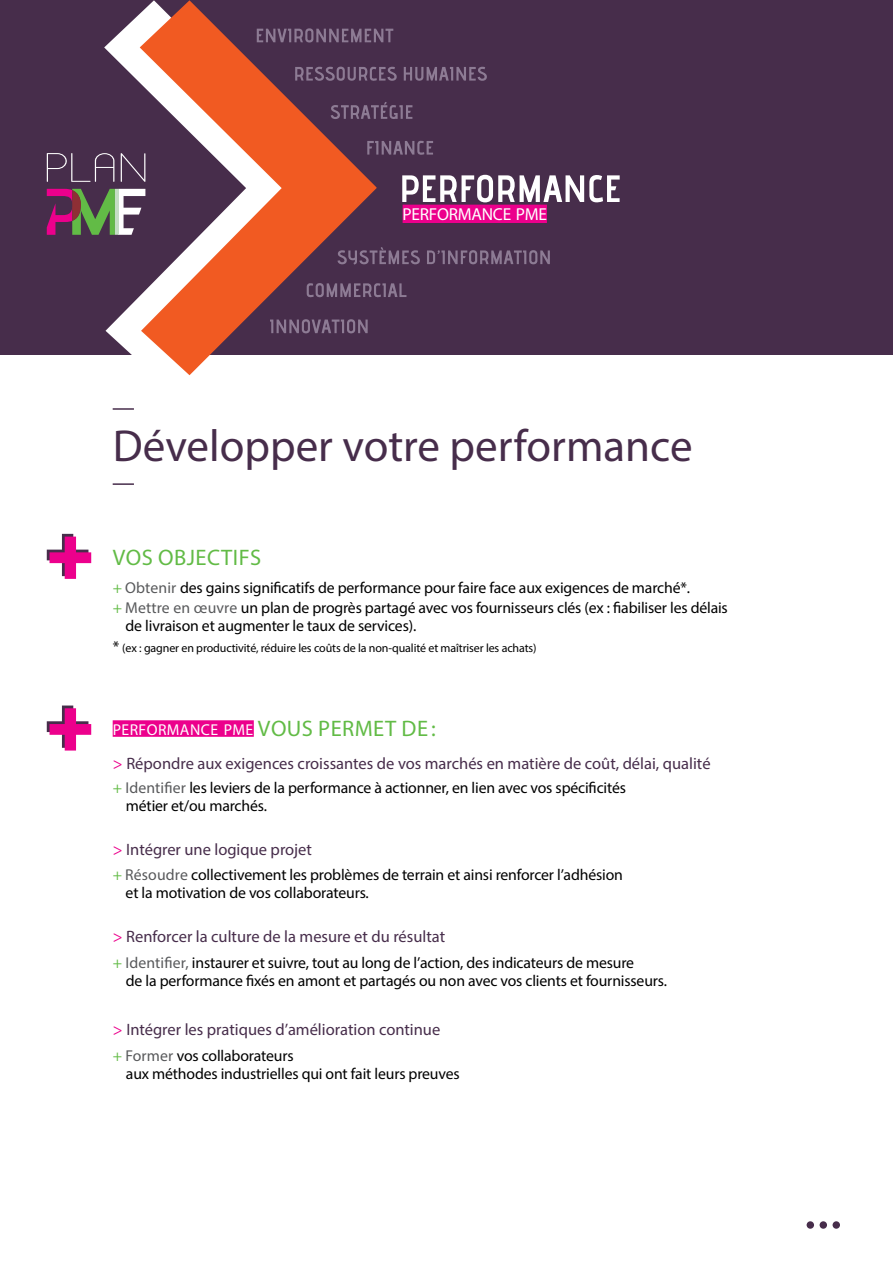
<style>
.page{position:relative;width:893px;height:1263px;background:#fff}
.page>*{position:absolute;margin:0;border:0;box-sizing:border-box;transform-origin:0 0}
.t1{font:45px "Myriad Pro";color:#472d4b}
.t2{font:22.5px "Myriad Pro";letter-spacing:.02em;color:#62bb46}
.t3{font:17.4px "Myriad Pro";letter-spacing:-.015em;color:#fff}
.t4{font:16.5px "Myriad Pro";color:#472d4b}
.t5{font:15.75px/18px "Myriad Pro";letter-spacing:-.01em;color:#000}
.t6{font:15.75px "Myriad Pro";letter-spacing:.03em;color:#fff}
.t7{font:12px "Myriad Pro";letter-spacing:-.01em;color:#000}
.s1{color:#62bb46}
.s2{color:#58595b}
.s3{font-size:15.75px}
.s4{font-size:22.5px;color:#62bb46}
.s5{color:#ec008c}
</style>
<div class="page">
<div style="left:807px;top:1221px;width:7px;height:8px;background:#472d4b;border-radius:50%"></div>
<div style="left:820px;top:1221px;width:7px;height:8px;background:#472d4b;border-radius:50%"></div>
<div style="left:832px;top:1221px;width:8px;height:8px;background:#472d4b;border-radius:50%"></div>
<div style="left:0;top:0;width:893px;height:355px;background:#472d4b"></div>
<svg style="left:104px;top:13px;width:36px;height:342px"></svg>
<svg style="left:47px;top:153px;width:67px;height:29px"></svg>
<svg style="left:121px;top:153px;width:19px;height:29px"></svg>
<svg style="left:47px;top:189px;width:93px;height:46px"></svg>
<div style="left:113px;top:720px;width:141px;height:17px;background:#ec008c"></div>
<hr style="left:113px;top:408px;width:21px;height:2px;background:#472d4b">
<hr style="left:113px;top:483px;width:21px;height:2px;background:#472d4b">
<svg style="left:47px;top:534px;width:44px;height:45px"></svg>
<svg style="left:47px;top:705px;width:44px;height:45px"></svg>
<svg style="left:140px;top:0;width:237px;height:375px"></svg>
<div style="left:403px;top:205px;width:144px;height:18px;background:#ec008c"></div>
<svg style="left:402px;top:174px;width:218px;height:29px"></svg>
<svg style="left:307px;top:283px;width:99px;height:15px"></svg>
<svg style="left:270px;top:319px;width:98px;height:14px"></svg>
<svg style="left:257px;top:28px;width:136px;height:15px"></svg>
<svg style="left:295px;top:66px;width:192px;height:15px"></svg>
<svg style="left:331px;top:102px;width:81px;height:17px"></svg>
<svg style="left:367px;top:140px;width:66px;height:15px"></svg>
<svg style="left:338px;top:247px;width:212px;height:17px"></svg>
<p class="t3" style="left:403px;top:203px;width:146px">PERFORMANCE PME</p>
<h1 class="t1" style="left:113px;top:418px;width:581px">Développer votre performance</h1>
<h2 class="t2" style="left:113px;top:543px;width:150px">Vos objectifs</h2>
<p class="t5" style="left:113px;top:578px;width:617px;line-height:20.1px"><span class="s1">+</span> <span class="s2">Obtenir</span> des gains significatifs de performance pour faire face aux exigences de marché*.<br><span class="s1">+</span> <span class="s2">Mettre en œuvre</span> un plan de progrès partagé avec vos fournisseurs clés (ex : fiabiliser les délais</p>
<p class="t5" style="left:126px;top:617px;width:292px">de livraison et augmenter le taux de services).</p>
<p class="t7" style="left:113px;top:640px;width:425px"><span class="s3">*</span> (ex : gagner en productivité, réduire les coûts de la non-qualité et maîtriser les achats)</p>
<p class="t6" style="left:113px;top:719px;width:325px">PERFORMANCE PME <span class="s4">vous permet de:</span></p>
<p class="t4" style="left:113px;top:753px;width:599px"><span class="s5">&gt;</span> Répondre aux exigences croissantes de vos marchés en matière de coût, délai, qualité</p>
<p class="t5" style="left:126px;top:778px;width:502px;text-indent:-13px"><span class="s1">+</span> <span class="s2">I dentifier</span> les leviers de la performance à actionner, en lien avec vos spécificités métier et/ou marchés.</p>
<p class="t4" style="left:113px;top:839px;width:201px"><span class="s5">&gt;</span> I ntégrer une logique projet</p>
<p class="t5" style="left:126px;top:865px;width:499px;text-indent:-13px"><span class="s1">+</span> <span class="s2">Résoudre</span> collectivement les problèmes de terrain et ainsi renforcer l’adhésion et la motivation de vos collaborateurs.</p>
<p class="t4" style="left:113px;top:926px;width:334px"><span class="s5">&gt;</span> Renforcer la culture de la mesure et du résultat</p>
<p class="t5" style="left:126px;top:954px;width:543px;text-indent:-13px"><span class="s1">+</span> <span class="s2">Identifier,</span> instaurer et suivre, tout au long de l’action, des indicateurs de mesure<br>de la performance fixés en amont et partagés ou non avec vos clients et fournisseurs.</p>
<p class="t4" style="left:113px;top:1019px;width:329px"><span class="s5">&gt;</span> I ntégrer les pratiques d’amélioration continue</p>
<p class="t5" style="left:126px;top:1047px;width:335px;text-indent:-13px"><span class="s1">+</span> <span class="s2">Former</span> vos collaborateurs<br>aux méthodes industrielles qui ont fait leurs preuves</p>
</div>
